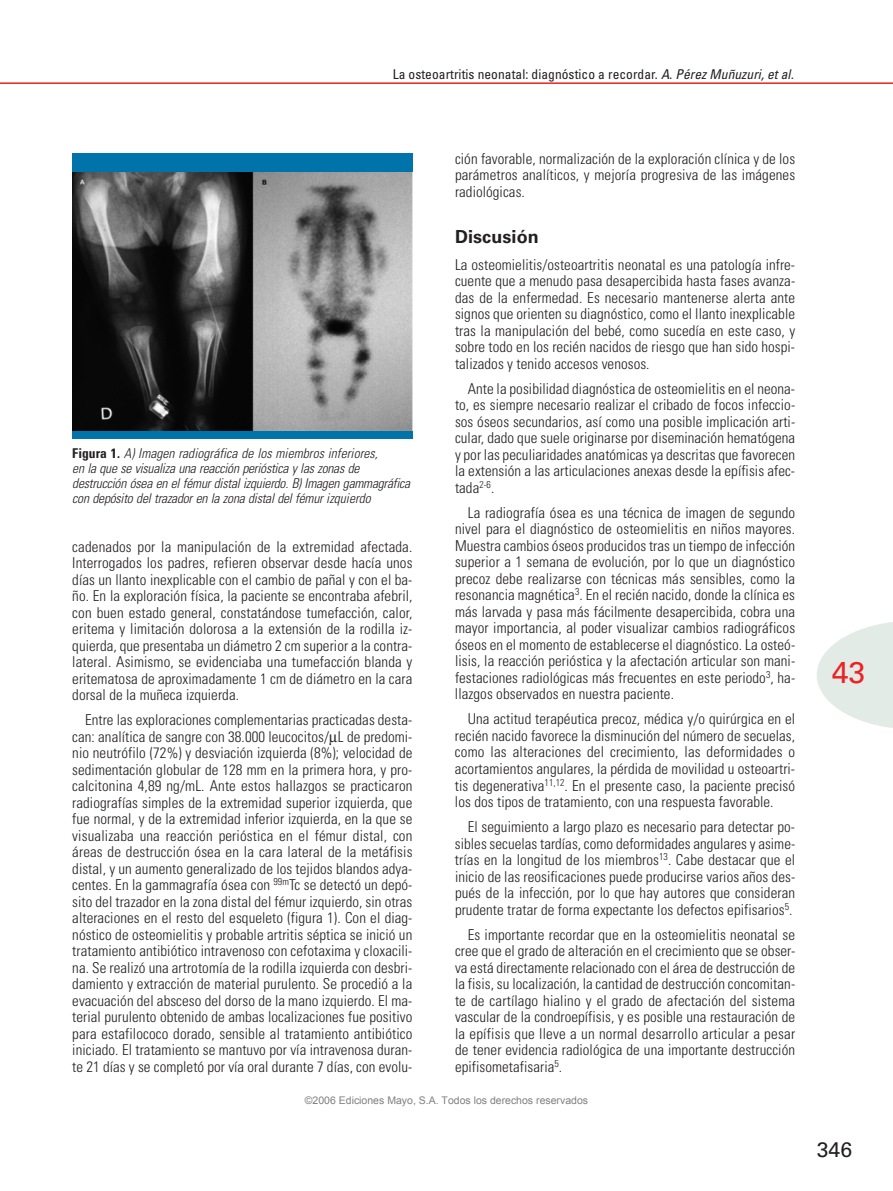
<style>
.page{position:relative;width:893px;height:1191px;background:#fff}
.page>*{position:absolute;margin:0;border:0;box-sizing:border-box;transform-origin:0 0}
.t1{font:30px "Univers LT Std";color:#ee2123}
.t2{font:21px "Univers LT Std";color:#231f20}
.t3{font:700 18px "Univers LT Std";letter-spacing:.005em;color:#231f20}
.t4{font:300 condensed 15px/16.5px "Univers LT Std";letter-spacing:.005em;color:#231f20;text-align:justify}
.t5{font:italic 300 condensed 13.5px/15px "Univers LT Std";letter-spacing:-.015em;color:#231f20}
.t6{font:condensed 13.5px "Univers LT Std";letter-spacing:.005em;color:#231f20}
.t7{font:10.5px "Arial";color:#808080}
.s1{font-style:italic}
.s2{font-weight:700;font-style:normal}
</style>
<div class="page">
<hr style="left:0;top:82px;width:893px;height:2px;background:#ee2123">
<svg style="left:817px;top:622px;width:76px;height:106px"></svg>
<div style="left:72px;top:153px;width:340px;height:20px;background:#0074aa"></div>
<img style="left:72px;top:172px;width:340px;height:259px">
<div style="left:72px;top:431px;width:340px;height:8px;background:#0074aa"></div>
<p class="t6" style="left:393px;top:67px;width:402px">La osteoartritis neonatal: diagnóstico a recordar. <span class="s1">A. Pérez Muñuzuri, et al.</span></p>
<p class="t5" style="left:72px;top:446px;width:339px"><span class="s2">Figura 1.</span> A) Imagen radiográfica de los miembros inferiores,<br>en la que se visualiza una reacción perióstica y las zonas de destrucción ósea en el fémur distal izquierdo. B) Imagen gammagráfica con depósito del trazador en la zona distal del fémur izquierdo</p>
<p class="t4" style="left:72px;top:539px;width:342px">cadenados por la manipulación de la extremidad afectada.<br>Interrogados los padres, refieren observar desde hacía unos días un llanto inexplicable con el cambio de pañal y con el ba&shy;ño. En la exploración física, la paciente se encontraba afebril, con buen estado general, constatándose tumefacción, calor, eritema y limitación dolorosa a la extensión de la rodilla iz&shy;quierda, que presentaba un diámetro 2 cm superior a la contra&shy;lateral. Asimismo, se evidenciaba una tumefacción blanda y eritematosa de aproximadamente 1 cm de diámetro en la cara dorsal de la muñeca izquierda.</p>
<p class="t4" style="left:72px;top:712px;width:342px;text-indent:13px">Entre las exploraciones complementarias practicadas desta&shy;can: analítica de sangre con 38.000 leucocitos/ L de predomi&shy;nio neutrófilo (72%) y desviación izquierda (8%); velocidad de sedimentación globular de 128 mm en la primera hora, y pro&shy;calcitonina 4,89 ng/mL. Ante estos hallazgos se practicaron radiografías simples de la extremidad superior izquierda, que fue normal, y de la extremidad inferior izquierda, en la que se visualizaba una reacción perióstica en el fémur distal, con áreas de destrucción ósea en la cara lateral de la metáfisis distal, y un aumento generalizado de los tejidos blandos adya&shy;centes. En la gammagrafía ósea con <sup>99m</sup>Tc se detectó un depó&shy;sito del trazador en la zona distal del fémur izquierdo, sin otras alteraciones en el resto del esqueleto (figura 1). Con el diag&shy;nóstico de osteomielitis y probable artritis séptica se inició un tratamiento antibiótico intravenoso con cefotaxima y cloxacili&shy;na. Se realizó una artrotomía de la rodilla izquierda con desbri&shy;damiento y extracción de material purulento. Se procedió a la evacuación del absceso del dorso de la mano izquierdo. El ma&shy;terial purulento obtenido de ambas localizaciones fue positivo para estafilococo dorado, sensible al tratamiento antibiótico iniciado. El tratamiento se mantuvo por vía intravenosa duran&shy;te 21 días y se completó por vía oral durante 7 días, con evolu-</p>
<p class="t4" style="left:455px;top:151px;width:342px">ción favorable, normalización de la exploración clínica y de los parámetros analíticos, y mejoría progresiva de las imágenes radiológicas.</p>
<p class="t3" style="left:455px;top:228px;width:85px">Discusión</p>
<p class="t4" style="left:455px;top:257px;width:342px">La osteomielitis/osteoartritis neonatal es una patología infre&shy;cuente que a menudo pasa desapercibida hasta fases avanza&shy;das de la enfermedad. Es necesario mantenerse alerta ante signos que orienten su diagnóstico, como el llanto inexplicable tras la manipulación del bebé, como sucedía en este caso, y sobre todo en los recién nacidos de riesgo que han sido hospi&shy;talizados y tenido accesos venosos.</p>
<p class="t4" style="left:455px;top:381px;width:342px;text-indent:13px">Ante la posibilidad diagnóstica de osteomielitis en el neona&shy;to, es siempre necesario realizar el cribado de focos infeccio&shy;sos óseos secundarios, así como una posible implicación arti&shy;cular, dado que suele originarse por diseminación hematógena y por las peculiaridades anatómicas ya descritas que favorecen la extensión a las articulaciones anexas desde la epífisis afec&shy;tada<sup>2-6</sup>.</p>
<p class="t4" style="left:455px;top:505px;width:342px;text-indent:13px">La radiografía ósea es una técnica de imagen de segundo nivel para el diagnóstico de osteomielitis en niños mayores.<br>Muestra cambios óseos producidos tras un tiempo de infección superior a 1 semana de evolución, por lo que un diagnóstico precoz debe realizarse con técnicas más sensibles, como la resonancia magnética<sup>3</sup>. En el recién nacido, donde la clínica es más larvada y pasa más fácilmente desapercibida, cobra una mayor importancia, al poder visualizar cambios radiográficos óseos en el momento de establecerse el diagnóstico. La osteó&shy;lisis, la reacción perióstica y la afectación articular son mani&shy;festaciones radiológicas más frecuentes en este periodo<sup>3</sup>, ha&shy;llazgos observados en nuestra paciente.</p>
<p class="t4" style="left:455px;top:712px;width:342px;text-indent:13px">Una actitud terapéutica precoz, médica y/o quirúrgica en el recién nacido favorece la disminución del número de secuelas, como las alteraciones del crecimiento, las deformidades o acortamientos angulares, la pérdida de movilidad u osteoartri&shy;tis degenerativa<sup>11,12</sup>. En el presente caso, la paciente precisó los dos tipos de tratamiento, con una respuesta favorable.</p>
<p class="t4" style="left:455px;top:819px;width:342px;text-indent:13px">El seguimiento a largo plazo es necesario para detectar po&shy;sibles secuelas tardías, como deformidades angulares y asime&shy;trías en la longitud de los miembros<sup>13</sup>. Cabe destacar que el inicio de las reosificaciones puede producirse varios años des&shy;pués de la infección, por lo que hay autores que consideran prudente tratar de forma expectante los defectos epifisarios<sup>5</sup>.</p>
<p class="t4" style="left:455px;top:927px;width:342px;text-indent:13px">Es importante recordar que en la osteomielitis neonatal se cree que el grado de alteración en el crecimiento que se obser&shy;va está directamente relacionado con el área de destrucción de la fisis, su localización, la cantidad de destrucción concomitan&shy;te de cartílago hialino y el grado de afectación del sistema vascular de la condroepífisis, y es posible una restauración de la epífisis que lleve a un normal desarrollo articular a pesar de tener evidencia radiológica de una importante destrucción epifisometafisaria<sup>5</sup>.</p>
<p class="t7" style="left:305px;top:1094px;width:285px">©2006 Ediciones Mayo, S.A. Todos los derechos reservados</p>
<h1 class="t1" style="left:832px;top:658px;width:35px">43</h1>
<h2 class="t2" style="left:817px;top:1139px;width:37px">346</h2>
</div>
